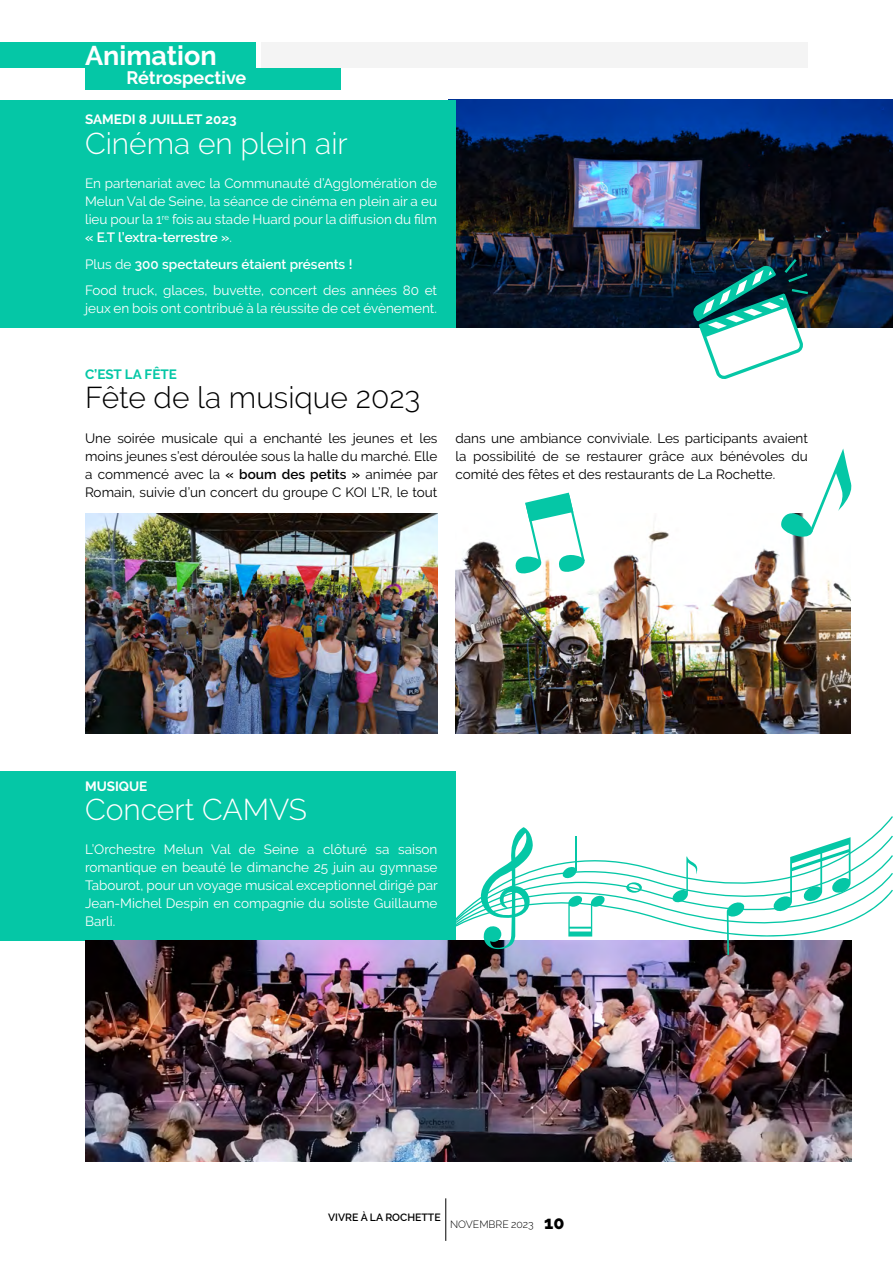
<style>
.page{position:relative;width:893px;height:1263px;background:#fff}
.page>*{position:absolute;margin:0;border:0;box-sizing:border-box;transform-origin:0 0}
.t1{font:300 30px "Raleway";color:#fff}
.t2{font:300 30px "Raleway";color:#000}
.t3{font:700 27px "Raleway";color:#fff}
.t4{font:700 18px "Raleway";color:#fff}
.t5{font:13.5px/18px "Raleway";color:#fff;text-align:justify}
.t6{font:13.5px/18px "Raleway";color:#000;text-align:justify}
.t7{font:700 13.5px "Raleway";color:#fff}
.t8{font:700 13.5px "Raleway";color:#05c7a6}
.t9{font:600 10.5px "Raleway";color:#000}
.t10{font:300 10.5px "Raleway";color:#000}
.s1{font-weight:600}
.s2{font-weight:800;font-size:18px}
</style>
<div class="page">
<div style="left:0;top:43px;width:255px;height:25px;background:#05c7a6"></div>
<div style="left:261px;top:43px;width:547px;height:25px;background:#f4f4f4"></div>
<hr style="left:445px;top:1198px;width:1px;height:43px;background:#000">
<img style="left:85px;top:514px;width:352px;height:219px">
<img style="left:455px;top:100px;width:438px;height:228px">
<div style="left:0;top:100px;width:455px;height:228px;background:#05c7a6"></div>
<div style="left:0;top:772px;width:455px;height:169px;background:#05c7a6"></div>
<svg style="left:692px;top:259px;width:116px;height:120px"></svg>
<img style="left:455px;top:526px;width:395px;height:207px">
<img style="left:85px;top:941px;width:766px;height:221px">
<svg style="left:455px;top:816px;width:438px;height:139px"></svg>
<svg style="left:780px;top:448px;width:72px;height:89px"></svg>
<svg style="left:514px;top:493px;width:72px;height:82px"></svg>
<div style="left:85px;top:68px;width:255px;height:21px;background:#05c7a6"></div>
<h2 class="t3" style="left:85px;top:40px;width:133px">Animation</h2>
<h3 class="t4" style="left:127px;top:67px;width:121px">Rétrospective</h3>
<p class="t7" style="left:85px;top:112px;width:153px">SAMEDI 8 JUILLET 2023</p>
<h1 class="t1" style="left:85px;top:126px;width:264px">Cinéma en plein air</h1>
<p class="t5" style="left:85px;top:174px;width:353px">En partenariat avec la Communauté d’Agglomération de Melun Val de Seine, la séance de cinéma en plein air a eu lieu pour la 1<sup>re</sup> fois au stade Huard pour la diffusion du film <span class="s1">« E.T l’extra-terrestre »</span>.</p>
<p class="t5" style="left:85px;top:251px;width:353px;line-height:26.5px">Plus de <span class="s1">300 spectateurs étaient présents !<br></span>Food truck, glaces, buvette, concert des années 80 et</p>
<p class="t5" style="left:85px;top:299px;width:353px">jeux en bois ont contribué à la réussite de cet évènement.</p>
<p class="t8" style="left:85px;top:366px;width:93px">C’EST LA FÊTE</p>
<h1 class="t2" style="left:85px;top:380px;width:337px">Fête de la musique 2023</h1>
<p class="t6" style="left:85px;top:429px;width:354px">Une soirée musicale qui a enchanté les jeunes et les moins jeunes s’est déroulée sous la halle du marché. Elle a commencé avec la <span class="s1">« boum des petits »</span> animée par Romain, suivie d’un concert du groupe C KOI L’R, le tout</p>
<p class="t6" style="left:455px;top:429px;width:354px">dans une ambiance conviviale. Les participants avaient la possibilité de se restaurer grâce aux bénévoles du comité des fêtes et des restaurants de La Rochette.</p>
<p class="t7" style="left:85px;top:778px;width:64px">MUSIQUE</p>
<h1 class="t1" style="left:85px;top:791px;width:224px">Concert CAMVS</h1>
<p class="t5" style="left:85px;top:840px;width:354px">L’Orchestre Melun Val de Seine a clôturé sa saison romantique en beauté le dimanche 25 juin au gymnase Tabourot, pour un voyage musical exceptionnel dirigé par Jean-Michel Despin en compagnie du soliste Guillaume Barli.</p>
<p class="t9" style="left:328px;top:1211px;width:114px">VIVRE À LA ROCHETTE</p>
<p class="t10" style="left:450px;top:1218px;width:116px">NOVEMBRE 2023 <span class="s2">10</span></p>
</div>
